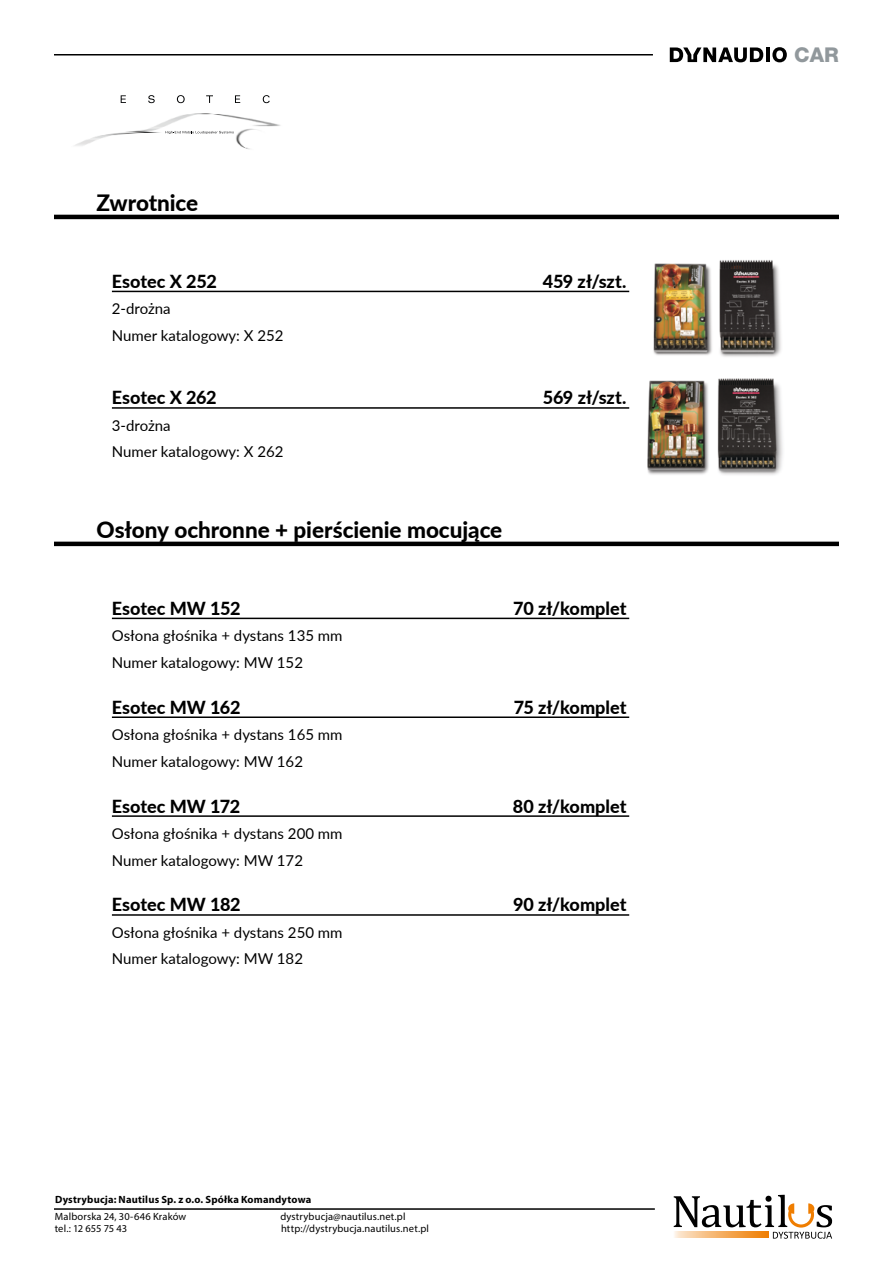
<style>
.page{position:relative;width:893px;height:1263px;background:#fff}
.page>*{position:absolute;margin:0;border:0;box-sizing:border-box;transform-origin:0 0}
.t1{font:800 22.5px "Lato";letter-spacing:-.005em;color:#000}
.t2{font:800 20.4px "Helvetica Neue LT Std";color:#91989c}
.t3{font:800 18px "Lato";letter-spacing:-.005em;color:#000}
.t4{font:15px/26.5px "Lato";color:#000}
.t5{font:10.5px/12.6px "Myriad Pro";letter-spacing:.01em;color:#000}
.t6{font:700 10.5px "Myriad Pro";letter-spacing:.02em;color:#000}
</style>
<div class="page">
<svg style="left:674px;top:1195px;width:158px;height:44px"></svg>
<svg style="left:674px;top:1231px;width:95px;height:7px"></svg>
<hr style="left:54px;top:1208px;width:601px;height:2px;background:#000">
<hr style="left:54px;top:54px;width:599px;height:2px;background:#000">
<hr style="left:766px;top:47px;width:4px;height:15px;background:#000">
<svg style="left:772px;top:47px;width:15px;height:15px"></svg>
<svg style="left:670px;top:47px;width:93px;height:15px"></svg>
<img style="left:629px;top:260px;width:152px;height:97px">
<img style="left:629px;top:378px;width:154px;height:97px">
<img style="left:74px;top:95px;width:207px;height:55px">
<svg style="left:121px;top:95px;width:5px;height:8px"></svg>
<svg style="left:148px;top:95px;width:7px;height:8px"></svg>
<svg style="left:177px;top:95px;width:8px;height:8px"></svg>
<svg style="left:206px;top:95px;width:7px;height:8px"></svg>
<svg style="left:235px;top:95px;width:5px;height:8px"></svg>
<svg style="left:263px;top:95px;width:7px;height:8px"></svg>
<svg style="left:165px;top:131px;width:69px;height:3px"></svg>
<hr style="left:54px;top:215px;width:785px;height:4px;background:#000">
<hr style="left:54px;top:542px;width:785px;height:4px;background:#000">
<hr style="left:112px;top:291px;width:517px;height:1px;background:#000">
<hr style="left:112px;top:618px;width:517px;height:1px;background:#000">
<hr style="left:112px;top:716px;width:517px;height:2px;background:#000">
<hr style="left:112px;top:815px;width:517px;height:2px;background:#000">
<hr style="left:112px;top:914px;width:517px;height:2px;background:#000">
<hr style="left:112px;top:407px;width:517px;height:2px;background:#000">
<h1 class="t1" style="left:97px;top:186px;width:103px">Zwrotnice</h1>
<p class="t3" style="left:112px;top:268px;width:106px">Esotec X 252</p>
<p class="t3" style="left:543px;top:268px;width:85px">459 zł/szt.</p>
<p class="t4" style="left:112px;top:295px;width:173px">2-drożna<br>Numer katalogowy: X 252</p>
<p class="t3" style="left:112px;top:384px;width:106px">Esotec X 262</p>
<p class="t3" style="left:543px;top:384px;width:85px">569 zł/szt.</p>
<p class="t4" style="left:112px;top:412px;width:173px">3-drożna<br>Numer katalogowy: X 262</p>
<h1 class="t1" style="left:97px;top:513px;width:407px">Osłony ochronne + pierścienie mocujące</h1>
<p class="t3" style="left:112px;top:595px;width:130px">Esotec MW 152</p>
<p class="t3" style="left:513px;top:595px;width:115px">70 zł/komplet</p>
<p class="t4" style="left:112px;top:622px;width:232px">Osłona głośnika + dystans 135 mm<br>Numer katalogowy: MW 152</p>
<p class="t3" style="left:112px;top:694px;width:130px">Esotec MW 162</p>
<p class="t3" style="left:514px;top:694px;width:114px">75 zł/komplet</p>
<p class="t4" style="left:112px;top:721px;width:232px">Osłona głośnika + dystans 165 mm<br>Numer katalogowy: MW 162</p>
<p class="t3" style="left:112px;top:793px;width:130px">Esotec MW 172</p>
<p class="t3" style="left:513px;top:793px;width:115px">80 zł/komplet</p>
<p class="t4" style="left:112px;top:820px;width:232px">Osłona głośnika + dystans 200 mm<br>Numer katalogowy: MW 172</p>
<p class="t3" style="left:112px;top:891px;width:130px">Esotec MW 182</p>
<p class="t3" style="left:513px;top:891px;width:115px">90 zł/komplet</p>
<p class="t4" style="left:112px;top:919px;width:232px">Osłona głośnika + dystans 250 mm<br>Numer katalogowy: MW 182</p>
<p class="t6" style="left:55px;top:1192px;width:258px">Dystrybucja: Nautilus Sp. z o.o. Spółka Komandytowa</p>
<p class="t5" style="left:55px;top:1209px;width:133px">Malborska 24, 30-646 Kraków tel.: 12 655 75 43</p>
<p class="t5" style="left:280px;top:1209px;width:150px">dystrybucja@nautilus.net.pl http://dystrybucja.nautilus.net.pl</p>
<h2 class="t2" style="left:794px;top:43px;width:46px">CAR</h2>
</div>
